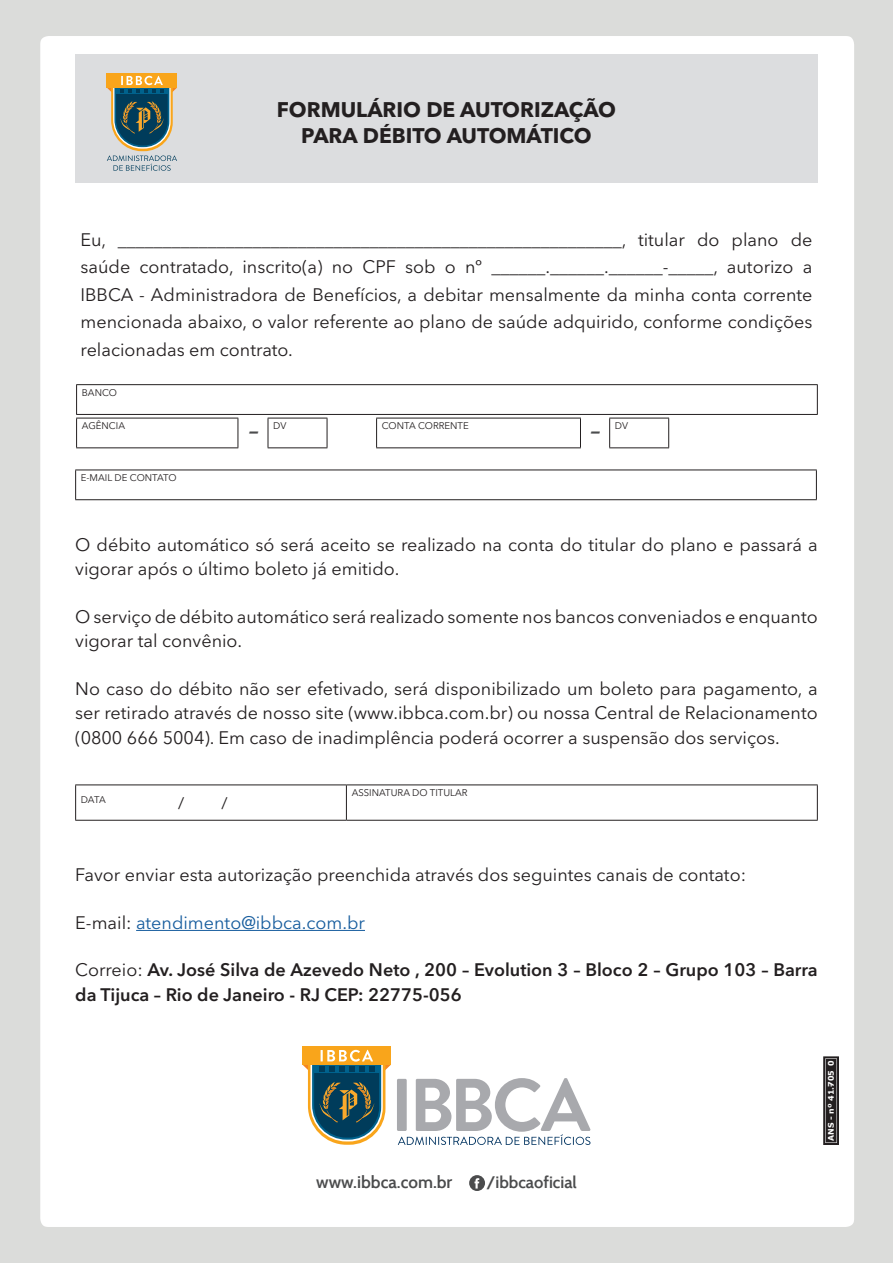
<style>
.page{position:relative;width:893px;height:1263px;background:#dbdcda}
.page>*{position:absolute;margin:0;border:0;box-sizing:border-box;transform-origin:0 0}
.t1{font:37.5px "Minion Pro";color:#4b4c4d}
.Padrão{font:700 21px "Avenir Next LT Pro";color:#231f20}
.Subtítulo{font:18px/27.6px "Avenir Next LT Pro";color:#231f20;text-align:justify}
.Subtítulo-2{font:600 18px/24.6px "Avenir Next LT Pro";color:#231f20}
.Subtítulo-3{font:18px "Avenir Next LT Pro";color:#175d9e}
.t2{font:600 17.25px "Cabin";color:#4b4c4d}
.t3{font:600 16.65px "Cabin";color:#4b4c4d}
.Padrão-2{font:16.5px "Avenir Next LT Pro";color:#231f20}
.Padrão-3{font:9.6px "Avenir Next LT Pro";color:#231f20}
.t4{font:700 7.65px "Verdana";color:#fff}
.s1{color:#231f20}
.s2{font-weight:400}
</style>
<div class="page">
<div style="left:31px;top:26px;width:833px;height:1211px;background:#fff;border-radius:18px"></div>
<div style="left:21px;top:17px;width:853px;height:1229px;border:20px solid #dbdcda;border-radius:18px"></div>
<hr style="left:136px;top:930px;width:229px;height:1px;background:#175d9e">
<div style="left:75px;top:54px;width:743px;height:129px;background:#dcdddf"></div>
<svg style="left:76px;top:785px;width:741px;height:35px"></svg>
<hr style="left:75px;top:784px;width:271px;height:1px;background:#231f20">
<hr style="left:75px;top:785px;width:1px;height:35px;background:#231f20">
<hr style="left:75px;top:820px;width:271px;height:1px;background:#231f20">
<hr style="left:346px;top:784px;width:472px;height:1px;background:#231f20">
<hr style="left:346px;top:785px;width:1px;height:35px;background:#231f20">
<hr style="left:817px;top:785px;width:1px;height:35px;background:#231f20">
<hr style="left:346px;top:820px;width:472px;height:1px;background:#231f20">
<div style="left:107px;top:73px;width:70px;height:15px;background:#f9a51b"></div>
<svg style="left:107px;top:76px;width:70px;height:95px"></svg>
<hr style="left:76px;top:418px;width:162px;height:1px;background:#231f20">
<svg style="left:238px;top:418px;width:1px;height:29px"></svg>
<hr style="left:76px;top:447px;width:162px;height:1px;background:#231f20">
<hr style="left:376px;top:418px;width:205px;height:1px;background:#231f20">
<svg style="left:376px;top:418px;width:1px;height:29px"></svg>
<svg style="left:580px;top:418px;width:1px;height:29px"></svg>
<hr style="left:376px;top:447px;width:205px;height:1px;background:#231f20">
<hr style="left:75px;top:470px;width:742px;height:1px;background:#231f20">
<svg style="left:75px;top:470px;width:1px;height:29px"></svg>
<svg style="left:816px;top:470px;width:1px;height:29px"></svg>
<hr style="left:75px;top:499px;width:742px;height:1px;background:#231f20">
<hr style="left:268px;top:418px;width:59px;height:1px;background:#231f20">
<svg style="left:268px;top:418px;width:1px;height:29px"></svg>
<svg style="left:327px;top:418px;width:1px;height:29px"></svg>
<hr style="left:268px;top:447px;width:59px;height:1px;background:#231f20">
<hr style="left:609px;top:418px;width:60px;height:1px;background:#231f20">
<svg style="left:609px;top:418px;width:1px;height:29px"></svg>
<svg style="left:668px;top:418px;width:1px;height:29px"></svg>
<hr style="left:609px;top:447px;width:60px;height:1px;background:#231f20">
<hr style="left:76px;top:384px;width:742px;height:1px;background:#231f20">
<svg style="left:76px;top:385px;width:1px;height:62px"></svg>
<svg style="left:817px;top:385px;width:1px;height:29px"></svg>
<hr style="left:76px;top:414px;width:742px;height:1px;background:#231f20">
<div style="left:302px;top:1046px;width:89px;height:19px;background:#f9a51b"></div>
<svg style="left:303px;top:1050px;width:88px;height:95px"></svg>
<div style="left:397px;top:1079px;width:10px;height:52px;background:#a8a9ad"></div>
<svg style="left:398px;top:1078px;width:193px;height:67px"></svg>
<svg style="left:469px;top:1175px;width:16px;height:16px"></svg>
<svg style="left:823px;top:1056px;width:16px;height:89px"></svg>
<p class="Padrão" style="left:277px;top:97px;width:341px">FORMULÁRIO DE AUTORIZAÇÃO</p>
<p class="Padrão" style="left:301px;top:122px;width:292px">PARA DÉBITO AUTOMÁTICO</p>
<p class="Subtítulo" style="left:81px;top:225px;width:733px">Eu, ________________________________________________________, titular do plano de saúde contratado, inscrito(a) no CPF sob o nº ______.______.______-_____, autorizo a IBBCA - Administradora de Benefícios, a debitar mensalmente da minha conta corrente mencionada abaixo, o valor referente ao plano de saúde adquirido, conforme condições relacionadas em contrato.</p>
<p class="Padrão-3" style="left:82px;top:387px;width:37px">BANCO</p>
<p class="Padrão-3" style="left:82px;top:420px;width:45px">AGÊNCIA</p>
<p class="Padrão-3" style="left:382px;top:420px;width:88px">CONTA CORRENTE</p>
<p class="Padrão-3" style="left:273px;top:420px;width:15px">DV</p>
<p class="Padrão-3" style="left:615px;top:420px;width:15px">DV</p>
<p class="Padrão-3" style="left:81px;top:472px;width:97px">E-MAIL DE CONTATO</p>
<p class="t1" style="left:247px;top:404px;width:15px">-</p>
<p class="t1" style="left:589px;top:404px;width:15px">-</p>
<p class="Subtítulo" style="left:75px;top:532px;width:744px;line-height:24.6px">O débito automático só será aceito se realizado na conta do titular do plano e passará a vigorar após o último boleto já emitido.</p>
<p class="Subtítulo" style="left:75px;top:604px;width:744px;line-height:24.6px">O serviço de débito automático será realizado somente nos bancos conveniados e enquanto vigorar tal convênio.</p>
<p class="Subtítulo" style="left:75px;top:676px;width:744px;line-height:24.6px">No caso do débito não ser efetivado, será disponibilizado um boleto para pagamento, a ser retirado através de nosso site (www.ibbca.com.br) ou nossa Central de Relacionamento (0800 666 5004). Em caso de inadimplência poderá ocorrer a suspensão dos serviços.</p>
<p class="Padrão-3" style="left:81px;top:794px;width:26px">DATA</p>
<p class="Padrão-2" style="left:178px;top:793px;width:8px">/</p>
<p class="Padrão-2" style="left:221px;top:793px;width:8px">/</p>
<p class="Padrão-3" style="left:352px;top:787px;width:117px">ASSINATURA DO TITULAR</p>
<p class="Subtítulo" style="left:75px;top:861px;width:672px">Favor enviar esta autorização preenchida através dos seguintes canais de contato:</p>
<p class="Subtítulo-3" style="left:75px;top:912px;width:291px"><span class="s1">E-mail:</span> atendimento@ibbca.com.br</p>
<p class="Subtítulo-2" style="left:75px;top:957px;width:744px"><span class="s2">Correio:</span> Av. José Silva de Azevedo Neto , 200 – Evolution 3 – Bloco 2 – Grupo 103 – Barra da Tijuca – Rio de Janeiro - RJ CEP: 22775-056</p>
<p class="t2" style="left:316px;top:1171px;width:138px">www.ibbca.com.br</p>
<p class="t3" style="left:486px;top:1172px;width:92px">/ibbcaoficial</p>
<p class="t4" style="left:826px;top:1141px;width:82px;rotate:-90deg">ANS - nº 41 705 0</p>
<p class="t4" style="left:826px;top:1089px;width:8px;rotate:-90deg">.-</p>
</div>
